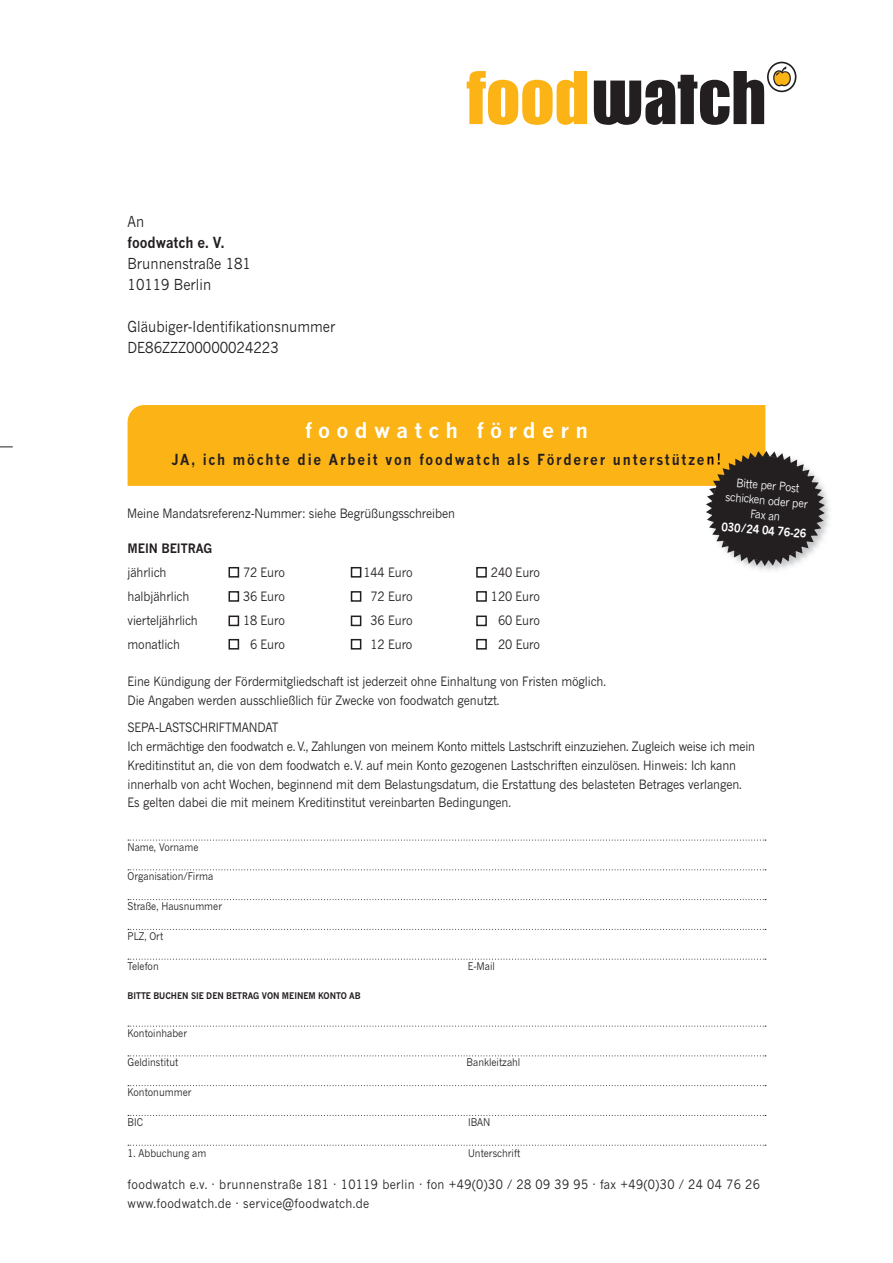
<style>
.page{position:relative;width:893px;height:1263px;background:#fff}
.page>*{position:absolute;margin:0;border:0;box-sizing:border-box;transform-origin:0 0}
.t1{font:700 21px "News Gothic";letter-spacing:.3em;color:#fff}
.t2{font:15px/21px "News Gothic";color:#231f20;scale:.9 1}
.t3{font:700 15px "News Gothic";letter-spacing:.135em;color:#231f20;scale:.9 1}
.t4{font:700 15px "News Gothic";color:#231f20;scale:.9 1}
.t5{font:12.75px/18.8px "News Gothic";letter-spacing:-.01em;color:#231f20;scale:.9 1}
.t6{font:12.75px/18px "News Gothic";letter-spacing:.03em;color:#231f20;scale:.9 1}
.t7{font:700 12.75px "News Gothic";color:#231f20;scale:.9 1}
.t8{font:11.55px/15px "News Gothic";color:#fff;text-align:center;scale:.9 1}
.t9{font:700 11.55px "News Gothic";color:#fff;scale:.9 1}
.t10{font:10.5px "News Gothic";color:#231f20;scale:.9 1}
.t11{font:700 9px "News Gothic";color:#231f20;scale:.9 1}
</style>
<div class="page">
<div style="left:128px;top:405px;width:637px;height:81px;background:#fbb316"></div>
<svg style="left:128px;top:840px;width:638px;height:1px"></svg>
<svg style="left:128px;top:869px;width:638px;height:1px"></svg>
<svg style="left:128px;top:899px;width:638px;height:1px"></svg>
<svg style="left:128px;top:929px;width:638px;height:1px"></svg>
<svg style="left:128px;top:959px;width:638px;height:1px"></svg>
<svg style="left:128px;top:1026px;width:638px;height:1px"></svg>
<svg style="left:128px;top:1055px;width:638px;height:1px"></svg>
<svg style="left:128px;top:1085px;width:638px;height:1px"></svg>
<svg style="left:128px;top:1115px;width:638px;height:1px"></svg>
<svg style="left:128px;top:1145px;width:638px;height:1px"></svg>
<div style="left:229px;top:567px;width:10px;height:11px;border:2px solid #231f20"></div>
<div style="left:229px;top:591px;width:10px;height:11px;border:2px solid #231f20"></div>
<div style="left:229px;top:615px;width:10px;height:11px;border:2px solid #231f20"></div>
<div style="left:229px;top:639px;width:10px;height:10px;border:2px solid #231f20"></div>
<div style="left:351px;top:567px;width:10px;height:11px;border:2px solid #231f20"></div>
<div style="left:351px;top:591px;width:10px;height:11px;border:2px solid #231f20"></div>
<div style="left:351px;top:615px;width:10px;height:11px;border:2px solid #231f20"></div>
<div style="left:351px;top:639px;width:10px;height:10px;border:2px solid #231f20"></div>
<div style="left:476px;top:567px;width:11px;height:11px;border:2px solid #231f20"></div>
<div style="left:476px;top:591px;width:11px;height:11px;border:2px solid #231f20"></div>
<div style="left:476px;top:615px;width:11px;height:11px;border:2px solid #231f20"></div>
<div style="left:476px;top:639px;width:11px;height:10px;border:2px solid #231f20"></div>
<svg style="left:706px;top:451px;width:119px;height:115px"></svg>
<svg style="left:0;top:446px;width:13px;height:1px"></svg>
<svg style="left:768px;top:62px;width:28px;height:29px"></svg>
<div style="left:767px;top:62px;width:29px;height:30px;border:2px solid #231f20;border-radius:50%"></div>
<svg style="left:773px;top:66px;width:18px;height:21px"></svg>
<svg style="left:467px;top:71px;width:120px;height:54px"></svg>
<svg style="left:594px;top:71px;width:170px;height:54px"></svg>
<p class="t2" style="left:128px;top:211px;width:20px">An</p>
<p class="t4" style="left:128px;top:233px;width:109px">foodwatch e. V.</p>
<p class="t2" style="left:128px;top:253px;width:139px">Brunnenstraße 181<br>10119 Berlin</p>
<p class="t2" style="left:128px;top:316px;width:233px">Gläubiger-Identifikationsnummer<br>DE86ZZZ00000024223</p>
<h1 class="t1" style="left:305px;top:417px;width:284px">foodwatch fördern</h1>
<p class="t3" style="left:172px;top:450px;width:612px">JA, ich möchte die Arbeit von foodwatch als Förderer unterstützen!</p>
<p class="t5" style="left:127px;top:504px;width:366px">Meine Mandatsreferenz-Nummer: siehe Begrüßungsschreiben</p>
<p class="t8" style="left:727px;top:474px;width:93px;rotate:5deg">Bitte per Post schicken oder per<br>Fax an</p>
<p class="t9" style="left:722px;top:519px;width:96px;rotate:5deg">030/24 04 76-26</p>
<p class="t7" style="left:128px;top:541px;width:96px">MEIN BEITRAG</p>
<p class="t5" style="left:128px;top:563px;width:45px">jährlich</p>
<p class="t5" style="left:243px;top:563px;width:48px">72 Euro</p>
<p class="t5" style="left:364px;top:563px;width:56px">144 Euro</p>
<p class="t5" style="left:491px;top:563px;width:56px">240 Euro</p>
<p class="t5" style="left:128px;top:587px;width:70px">halbjährlich</p>
<p class="t5" style="left:243px;top:587px;width:48px">36 Euro</p>
<p class="t5" style="left:371px;top:587px;width:48px">72 Euro</p>
<p class="t5" style="left:491px;top:587px;width:56px">120 Euro</p>
<p class="t5" style="left:128px;top:611px;width:80px">vierteljährlich</p>
<p class="t5" style="left:243px;top:611px;width:48px">18 Euro</p>
<p class="t5" style="left:371px;top:611px;width:48px">36 Euro</p>
<p class="t5" style="left:498px;top:611px;width:48px">60 Euro</p>
<p class="t5" style="left:128px;top:635px;width:60px">monatlich</p>
<p class="t5" style="left:250px;top:635px;width:40px">6 Euro</p>
<p class="t5" style="left:371px;top:635px;width:48px">12 Euro</p>
<p class="t5" style="left:498px;top:635px;width:48px">20 Euro</p>
<p class="t5" style="left:128px;top:672px;width:533px">Eine Kündigung der Fördermitgliedschaft ist jederzeit ohne Einhaltung von Fristen möglich.<br>Die Angaben werden ausschließlich für Zwecke von foodwatch genutzt.</p>
<p class="t5" style="left:128px;top:718px;width:699px">SEPA-LASTSCHRIFTMANDAT<br>Ich ermächtige den foodwatch e. V., Zahlungen von meinem Konto mittels Lastschrift einzuziehen. Zugleich weise ich mein Kreditinstitut an, die von dem foodwatch e. V. auf mein Konto gezogenen Lastschriften einzulösen. Hinweis: Ich kann innerhalb von acht Wochen, beginnend mit dem Belastungsdatum, die Erstattung des belasteten Betrages verlangen.<br>Es gelten dabei die mit meinem Kreditinstitut vereinbarten Bedingungen.</p>
<p class="t10" style="left:128px;top:840px;width:80px">Name, Vorname</p>
<p class="t10" style="left:128px;top:870px;width:97px">Organisation/Firma</p>
<p class="t10" style="left:128px;top:900px;width:106px">Straße, Hausnummer</p>
<p class="t10" style="left:128px;top:930px;width:41px">PLZ, Ort</p>
<p class="t10" style="left:128px;top:959px;width:36px">Telefon</p>
<p class="t10" style="left:468px;top:959px;width:32px">E-Mail</p>
<p class="t11" style="left:128px;top:990px;width:261px">BITTE BUCHEN SIE DEN BETRAG VON MEINEM KONTO AB</p>
<p class="t10" style="left:128px;top:1027px;width:68px">Kontoinhaber</p>
<p class="t10" style="left:128px;top:1056px;width:58px">Geldinstitut</p>
<p class="t10" style="left:467px;top:1056px;width:61px">Bankleitzahl</p>
<p class="t10" style="left:128px;top:1086px;width:73px">Kontonummer</p>
<p class="t10" style="left:128px;top:1116px;width:19px">BIC</p>
<p class="t10" style="left:468px;top:1116px;width:26px">IBAN</p>
<p class="t10" style="left:128px;top:1146px;width:89px">1. Abbuchung am</p>
<p class="t10" style="left:468px;top:1146px;width:59px">Unterschrift</p>
<p class="t6" style="left:128px;top:1176px;width:704px">foodwatch e.v. · brunnenstraße 181 · 10119 berlin · fon +49(0)30 / 28 09 39 95 · fax +49(0)30 / 24 04 76 26 www.foodwatch.de · service@foodwatch.de</p>
</div>
